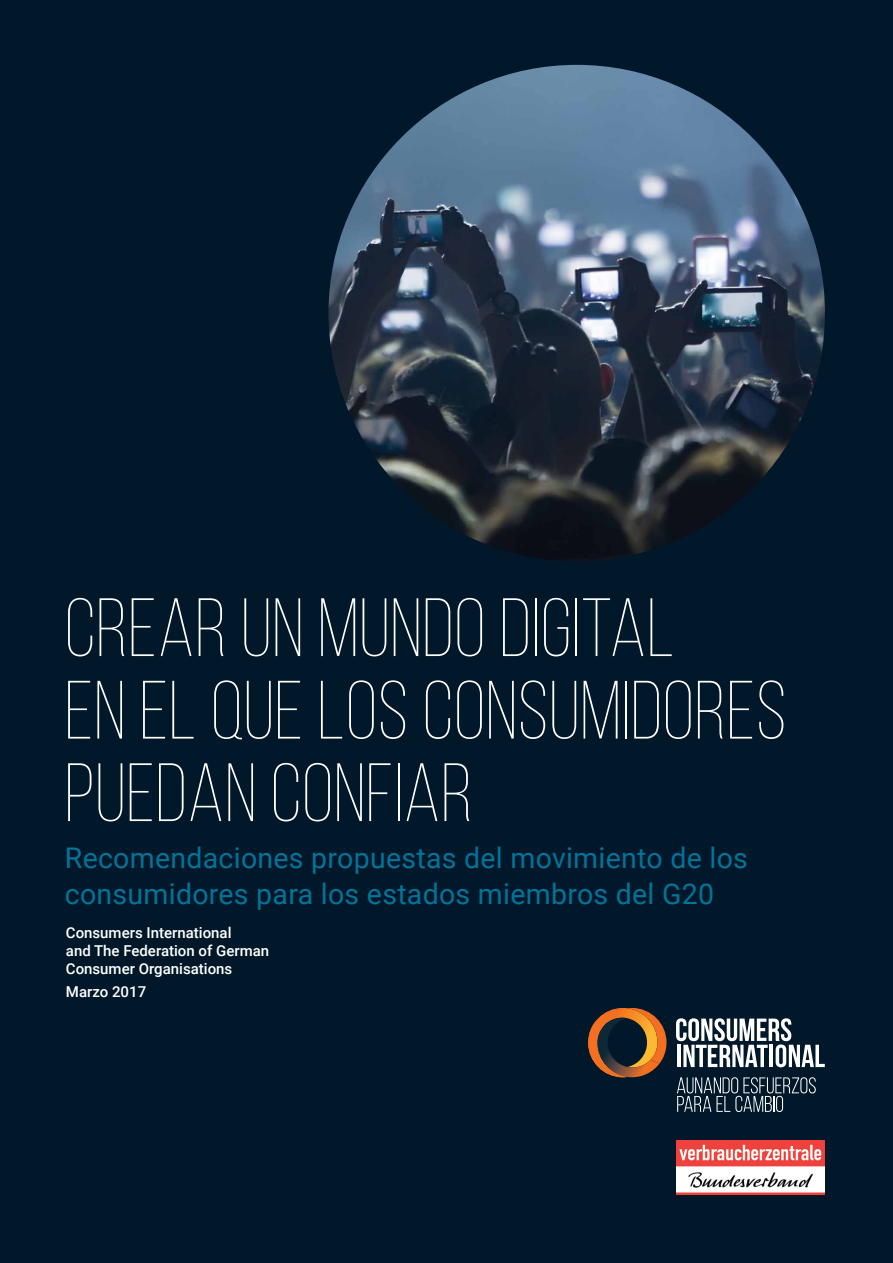
<style>
.page{position:relative;width:893px;height:1263px;background:#001829}
.page>*{position:absolute;margin:0;border:0;box-sizing:border-box;transform-origin:0 0}
.t1{font:300 82.5px/82.5px "Bebas Neue";letter-spacing:.01em;color:#fff}
.t2{font:28.5px/36px "Roboto";letter-spacing:.01em;color:#00749a}
.t3{font:500 15px/18px "Roboto";color:#fff}
</style>
<div class="page">
<img style="left:328px;top:65px;width:497px;height:496px;border-radius:248px">
<svg style="left:588px;top:1008px;width:78px;height:69px"></svg>
<svg style="left:676px;top:1018px;width:149px;height:49px"></svg>
<svg style="left:677px;top:1077px;width:139px;height:35px"></svg>
<img style="left:677px;top:1140px;width:148px;height:55px">
<h1 class="t1" style="left:65px;top:586px;width:723px">CREAR UN MUNDO DIGITAL<br>EN EL QUE LOS CONSUMIDORES<br>PUEDAN CONFIAR</h1>
<p class="t2" style="left:65px;top:839px;width:685px">Recomendaciones propuestas del movimiento de los consumidores para los estados miembros del G20</p>
<p class="t3" style="left:66px;top:923px;width:205px">Consumers International<br>and The Federation of German<br>Consumer Organisations</p>
<p class="t3" style="left:66px;top:982px;width:82px">Marzo 2017</p>
</div>
